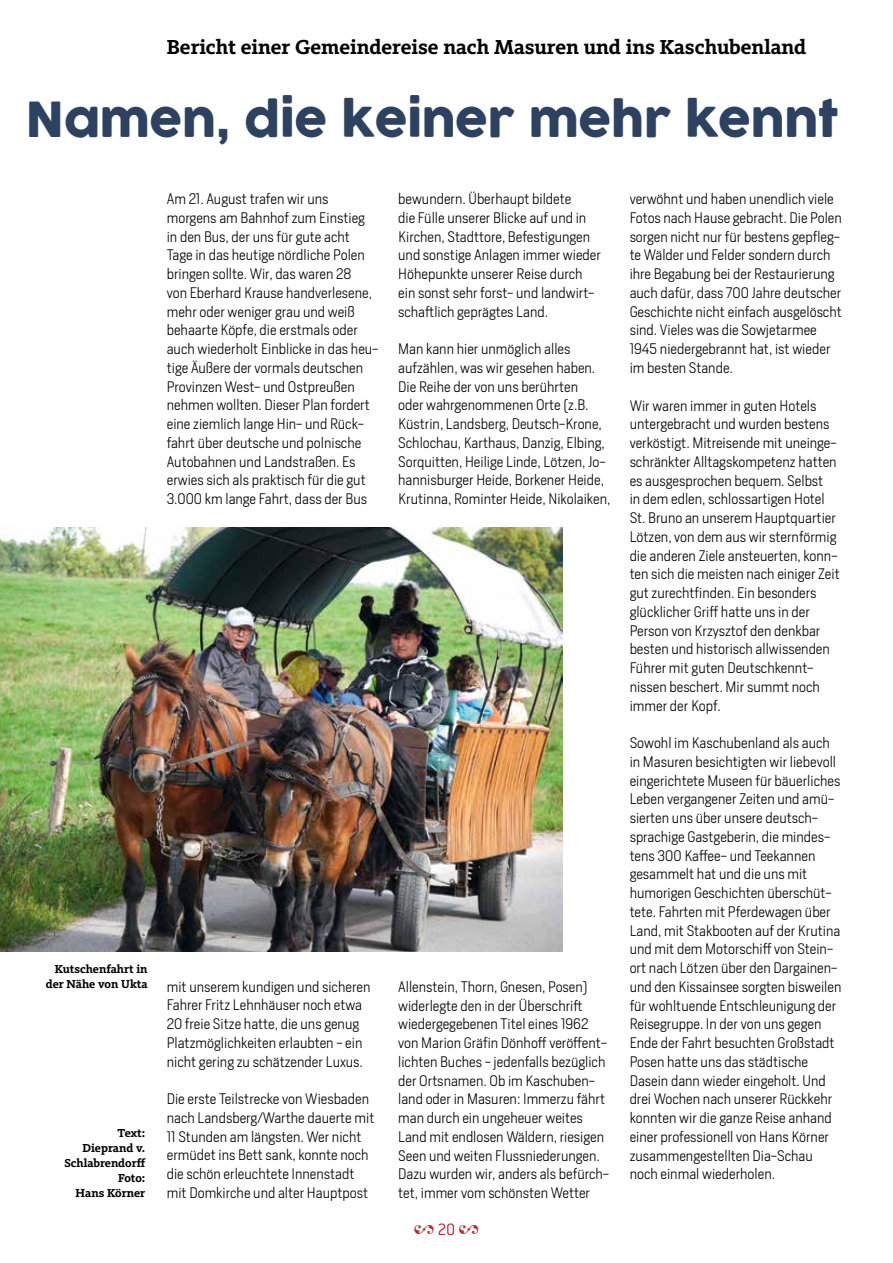
<style>
.page{position:relative;width:893px;height:1263px;background:#fff}
.page>*{position:absolute;margin:0;border:0;box-sizing:border-box;transform-origin:0 0}
.t1{font:47.25px "COCOGOOSE";letter-spacing:-.01em;color:#2d4260}
.t2{font:700 21px "Kievit Slab";color:#000}
.t3{font:18px "Adobe Garamond Pro";color:#b8292f}
.t4{font:300 14.25px/18.8px "Heron Sans";color:#000}
.t5{font:700 12px/15px "Kievit Slab";color:#000;text-align:right}
.s1{font-family:"Conduit ITC Std";font-weight:300}
</style>
<div class="page">
<img style="left:0;top:527px;width:562px;height:424px">
<h2 class="t2" style="left:167px;top:34px;width:641px">Bericht einer Gemeindereise nach Masuren und ins Kaschubenland</h2>
<h1 class="t1" style="left:26px;top:84px;width:814px">Namen, die keiner mehr kennt</h1>
<p class="t4" style="left:167px;top:189px;width:213px">Am 21. August trafen wir uns morgens am Bahnhof zum Einstieg in den Bus, der uns für gute acht Tage in das heutige nördliche Polen bringen sollte. Wir, das waren 28<br>von Eberhard Krause handverlesene, mehr oder weniger grau und weiß behaarte Köpfe, die erstmals oder auch wiederholt Einblicke in das heu&shy;tige Äußere der vormals deutschen Provinzen West- und Ostpreußen nehmen wollten. Dieser Plan fordert eine ziemlich lange Hin- und Rück&shy;fahrt über deutsche und polnische Autobahnen und Landstraßen. Es erwies sich als praktisch für die gut 3.000 km lange Fahrt, dass der Bus</p>
<p class="t4" style="left:398px;top:189px;width:204px">bewundern. Überhaupt bildete<br>die Fülle unserer Blicke auf und in Kirchen, Stadttore, Befestigungen und sonstige Anlagen immer wieder Höhepunkte unserer Reise durch ein sonst sehr forst- und landwirt&shy;schaftlich geprägtes Land.</p>
<p class="t4" style="left:398px;top:339px;width:214px">Man kann hier unmöglich alles aufzählen, was wir gesehen haben.<br>Die Reihe der von uns berührten<br>oder wahrgenommenen Orte (z.B.<br>Küstrin, Landsberg, Deutsch-Krone, Schlochau, Karthaus, Danzig, Elbing, Sorquitten, Heilige Linde, Lötzen, Jo&shy;hannisburger Heide, Borkener Heide, Krutinna, Rominter Heide, Nikolaiken,</p>
<p class="t5" style="left:46px;top:962px;width:103px">Kutschenfahrt in der Nähe von Ukta</p>
<p class="t5" style="left:64px;top:1125px;width:82px">Text:<br>Dieprand v.<br>Schlabrendorff<br>Foto:<br>Hans Körner</p>
<p class="t4" style="left:167px;top:977px;width:205px">mit unserem kundigen und sicheren Fahrer Fritz Lehnhäuser noch etwa 20 freie Sitze hatte, die uns genug Platzmöglichkeiten erlaubten - ein nicht gering zu schätzender Luxus.</p>
<p class="t4" style="left:167px;top:1089px;width:209px">Die erste Teilstrecke von Wiesbaden nach Landsberg/Warthe dauerte mit 11 Stunden am längsten. Wer nicht ermüdet ins Bett sank, konnte noch die schön erleuchtete Innenstadt mit Domkirche und alter Hauptpost</p>
<p class="t4" style="left:398px;top:977px;width:213px">Allenstein, Thorn, Gnesen, Posen) widerlegte den in der Überschrift wiedergegebenen Titel eines 1962 von Marion Gräfin Dönhoff veröffent&shy;lichten Buches - jedenfalls bezüglich der Ortsnamen. Ob im Kaschuben&shy;land oder in Masuren: Immerzu fährt man durch ein ungeheuer weites Land mit endlosen Wäldern, riesigen Seen und weiten Flussniederungen.<br>Dazu wurden wir, anders als befürch&shy;tet, immer vom schönsten Wetter</p>
<p class="t3" style="left:414px;top:1219px;width:67px">2 <span class="s1">20</span> 2</p>
<p class="t4" style="left:630px;top:189px;width:214px">verwöhnt und haben unendlich viele Fotos nach Hause gebracht. Die Polen sorgen nicht nur für bestens gepfleg&shy;te Wälder und Felder sondern durch ihre Begabung bei der Restaurierung auch dafür, dass 700 Jahre deutscher Geschichte nicht einfach ausgelöscht sind. Vieles was die Sowjetarmee 1945 niedergebrannt hat, ist wieder im besten Stande.</p>
<p class="t4" style="left:630px;top:396px;width:212px">Wir waren immer in guten Hotels untergebracht und wurden bestens verköstigt. Mitreisende mit uneinge&shy;schränkter Alltagskompetenz hatten es ausgesprochen bequem. Selbst<br>in dem edlen, schlossartigen Hotel St. Bruno an unserem Hauptquartier Lötzen, von dem aus wir sternförmig die anderen Ziele ansteuerten, konn&shy;ten sich die meisten nach einiger Zeit gut zurechtfinden. Ein besonders glücklicher Griff hatte uns in der Person von Krzysztof den denkbar besten und historisch allwissenden Führer mit guten Deutschkennt&shy;nissen beschert. Mir summt noch immer der Kopf.</p>
<p class="t4" style="left:630px;top:733px;width:213px">Sowohl im Kaschubenland als auch in Masuren besichtigten wir liebevoll eingerichtete Museen für bäuerliches Leben vergangener Zeiten und amü&shy;sierten uns über unsere deutsch&shy;sprachige Gastgeberin, die mindes&shy;tens 300 Kaffee- und Teekannen gesammelt hat und die uns mit humorigen Geschichten überschüt&shy;tete. Fahrten mit Pferdewagen über Land, mit Stakbooten auf der Krutina und mit dem Motorschiff von Stein&shy;ort nach Lötzen über den Dargainen&shy;und den Kissainsee sorgten bisweilen für wohltuende Entschleunigung der Reisegruppe. In der von uns gegen Ende der Fahrt besuchten Großstadt Posen hatte uns das städtische Dasein dann wieder eingeholt. Und drei Wochen nach unserer Rückkehr konnten wir die ganze Reise anhand einer professionell von Hans Körner zusammengestellten Dia-Schau noch einmal wiederholen.</p>
</div>
